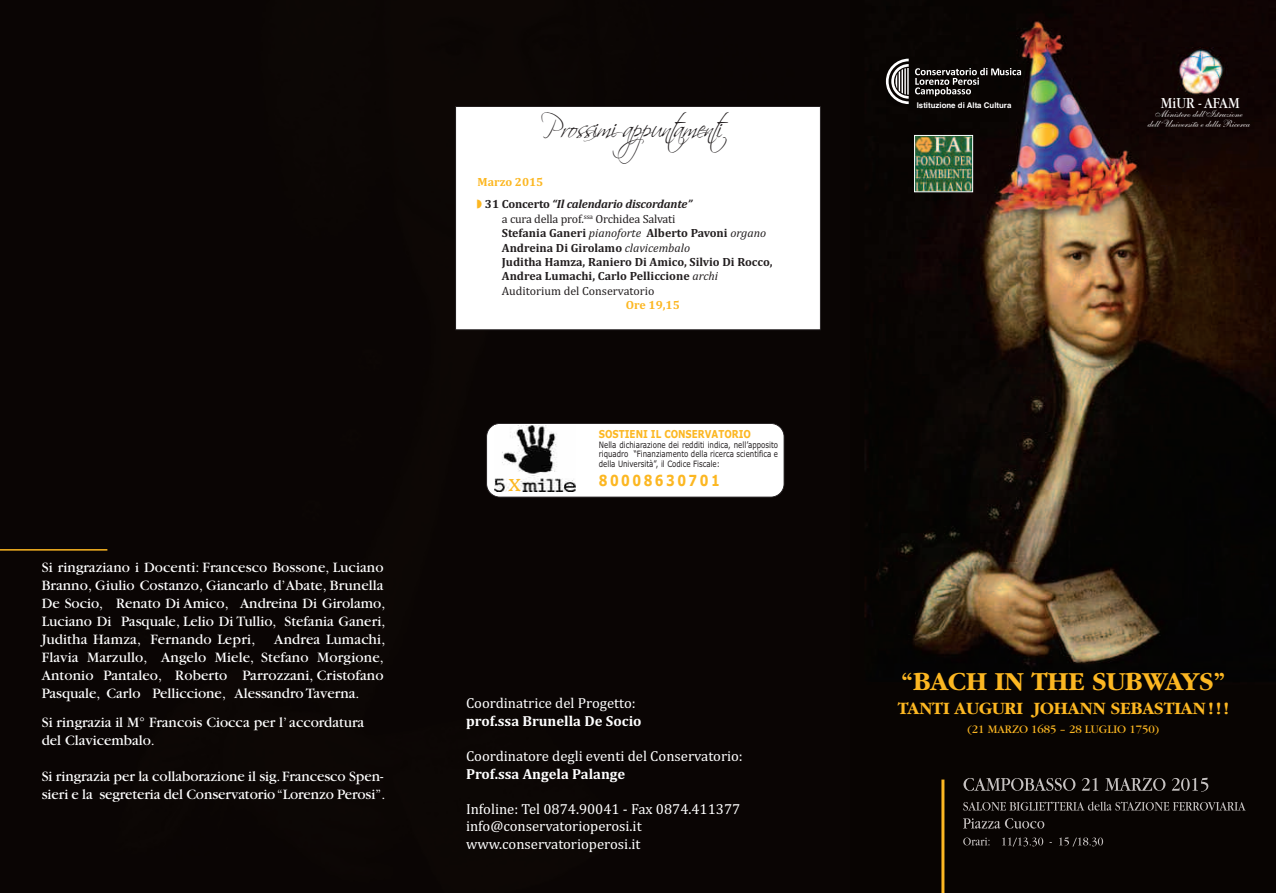
<style>
.page{position:relative;width:1276px;height:893px;background:#fff}
.page>*{position:absolute;margin:0;border:0;box-sizing:border-box;transform-origin:0 0}
.t1{font:28.35px "Scriptina Pro";color:#231f20;scale:.86 1}
.t2{font:700 27px "Garamond";color:#fcb722}
.t3{font:25.65px "Cambria";color:#fcb722}
.t4{font:700 18px "Garamond";color:#fcb722}
.t5{font:16.05px "Garamond";color:#fff;scale:.9 1}
.t6{font:700 15.3px "Verdana";letter-spacing:.2em;color:#fcb722;scale:.8 1}
.t7{font:15px/18px "Garamond";color:#fff;text-align:justify}
.t8{font:14.7px/17.5px "Cambria";color:#fff}
.t9{font:700 14.7px "Cambria";color:#fff}
.t10{font:700 12px/14.4px "Cambria";color:#231f20}
.t11{font:12px "Garamond";color:#fcb722}
.t12{font:700 12px "Cambria";color:#fcb722}
.t13{font:700 10.95px "Verdana";color:#fcb722;scale:.8 1}
.t14{font:10.2px/9.6px "Shelley Allegro Script";color:#fff;text-align:center}
.t15{font:8.7px/9.9px "Verdana";color:#231f20;text-align:justify;scale:.8 1}
.t16{font:700 7.8px "Helvetica";color:#fff}
.s1{color:#fcb722}
.s2{font-style:italic}
.s3{font-weight:400}
.s4{font-weight:400;font-style:italic}
</style>
<div class="page">
<div style="left:0;top:0;width:850px;height:893px;background:#0a0504"></div>
<svg style="left:850px;top:0;width:426px;height:893px;background:#20150e"></svg>
<svg style="left:886px;top:59px;width:22px;height:45px"></svg>
<svg style="left:915px;top:68px;width:106px;height:28px;background:#3c3937"></svg>
<img style="left:1156px;top:47px;width:92px;height:49px">
<img style="left:963px;top:778px;width:71px;height:13px">
<img style="left:1105px;top:777px;width:60px;height:14px">
<img style="left:1171px;top:778px;width:37px;height:14px">
<img style="left:963px;top:802px;width:43px;height:9px">
<img style="left:963px;top:818px;width:37px;height:11px">
<img style="left:963px;top:837px;width:48px;height:8px">
<hr style="left:941px;top:779px;width:3px;height:114px;background:#fcb722">
<hr style="left:0;top:549px;width:107px;height:2px;background:#fcb722">
<div style="left:455px;top:106px;width:365px;height:224px;background:#fff"></div>
<div style="left:455px;top:106px;width:366px;height:224px;border:1px solid #231f20"></div>
<svg style="left:486px;top:423px;width:298px;height:74px"></svg>
<img style="left:494px;top:426px;width:81px;height:65px">
<img style="left:916px;top:137px;width:55px;height:53px">
<div style="left:914px;top:135px;width:59px;height:57px;border:1px solid #fff"></div>
<p class="t7" style="left:42px;top:560px;width:345px">Si ringraziano i Docenti: Francesco Bossone, Luciano Branno, Giulio Costanzo, Giancarlo d’Abate, Brunella De Socio, Renato Di Amico, Andreina Di Girolamo, Luciano Di Pasquale, Lelio Di Tullio, Stefania Ganeri, Juditha Hamza, Fernando Lepri,</p>
<p class="t7" style="left:42px;top:632px;width:345px;text-indent:232px">Andrea Lumachi, Flavia Marzullo, Angelo Miele, Stefano Morgione, Antonio Pantaleo, Roberto Parrozzani, Cristofano Pasquale, Carlo Pelliccione, AlessandroTaverna.</p>
<p class="t7" style="left:42px;top:714px;width:324px">Si ringrazia il M° Francois Ciocca per l’ accordatura del Clavicembalo.</p>
<p class="t7" style="left:42px;top:768px;width:345px">Si ringrazia per la collaborazione il sig.Francesco Spen&shy;sieri e la segreteria del Conservatorio“Lorenzo Perosi”.</p>
<h1 class="t1" style="left:546px;top:111px;width:216px">Prossimi appuntamenti</h1>
<p class="t12" style="left:477px;top:175px;width:67px">Marzo 2015</p>
<p class="t10" style="left:502px;top:197px;width:272px;text-indent:-26px"><span class="s1">◗</span> 31 Concerto <span class="s2">“Il calendario discordante”<br></span><span class="s3">a cura della prof.</span><sup>ssa</sup> <span class="s3">Orchidea Salvati<br></span>Stefania Ganeri <span class="s4">pianoforte</span> Alberto Pavoni <span class="s4">organo </span>Andreina Di Girolamo <span class="s4">clavicembalo<br></span>Juditha Hamza, Raniero Di Amico, Silvio Di Rocco, Andrea Lumachi, Carlo Pelliccione <span class="s4">archi </span><span class="s3">Auditorium del Conservatorio</span></p>
<p class="t12" style="left:626px;top:298px;width:55px">Ore 19,15</p>
<p class="t13" style="left:599px;top:428px;width:192px">SOSTIENI IL CONSERVATORIO</p>
<p class="t15" style="left:599px;top:440px;width:226px">Nella dichiarazione dei redditi indica, nell’apposito riquadro “Finanziamento della ricerca scientifica e della Università”, il Codice Fiscale:</p>
<h3 class="t3" style="left:508px;top:467px;width:14px">x</h3>
<p class="t6" style="left:599px;top:472px;width:153px">80008630701</p>
<p class="t8" style="left:466px;top:694px;width:171px">Coordinatrice del Progetto:</p>
<p class="t9" style="left:466px;top:712px;width:177px">prof.ssa Brunella De Socio</p>
<p class="t8" style="left:466px;top:747px;width:278px">Coordinatore degli eventi del Conservatorio:</p>
<p class="t9" style="left:466px;top:765px;width:161px">Prof.ssa Angela Palange</p>
<p class="t8" style="left:466px;top:800px;width:276px">Infoline: Tel 0874.90041 - Fax 0874.411377 info@conservatorioperosi.it www.conservatorioperosi.it</p>
<p class="t16" style="left:916px;top:101px;width:96px">Istituzione di Alta Cultura</p>
<p class="t5" style="left:1161px;top:97px;width:89px">MiUR - AFAM</p>
<p class="t14" style="left:1146px;top:111px;width:104px">Ministero dell’Istruzione dell’Università e della Ricerca</p>
<h2 class="t2" style="left:901px;top:664px;width:325px">“BACH IN THE SUBWAYS”</h2>
<p class="t4" style="left:897px;top:697px;width:333px">TANTI AUGURI JOHANN SEBASTIAN ! ! !</p>
<p class="t11" style="left:967px;top:725px;width:193px">(21 MARZO 1685 – 28 LUGLIO 1750)</p>
</div>
